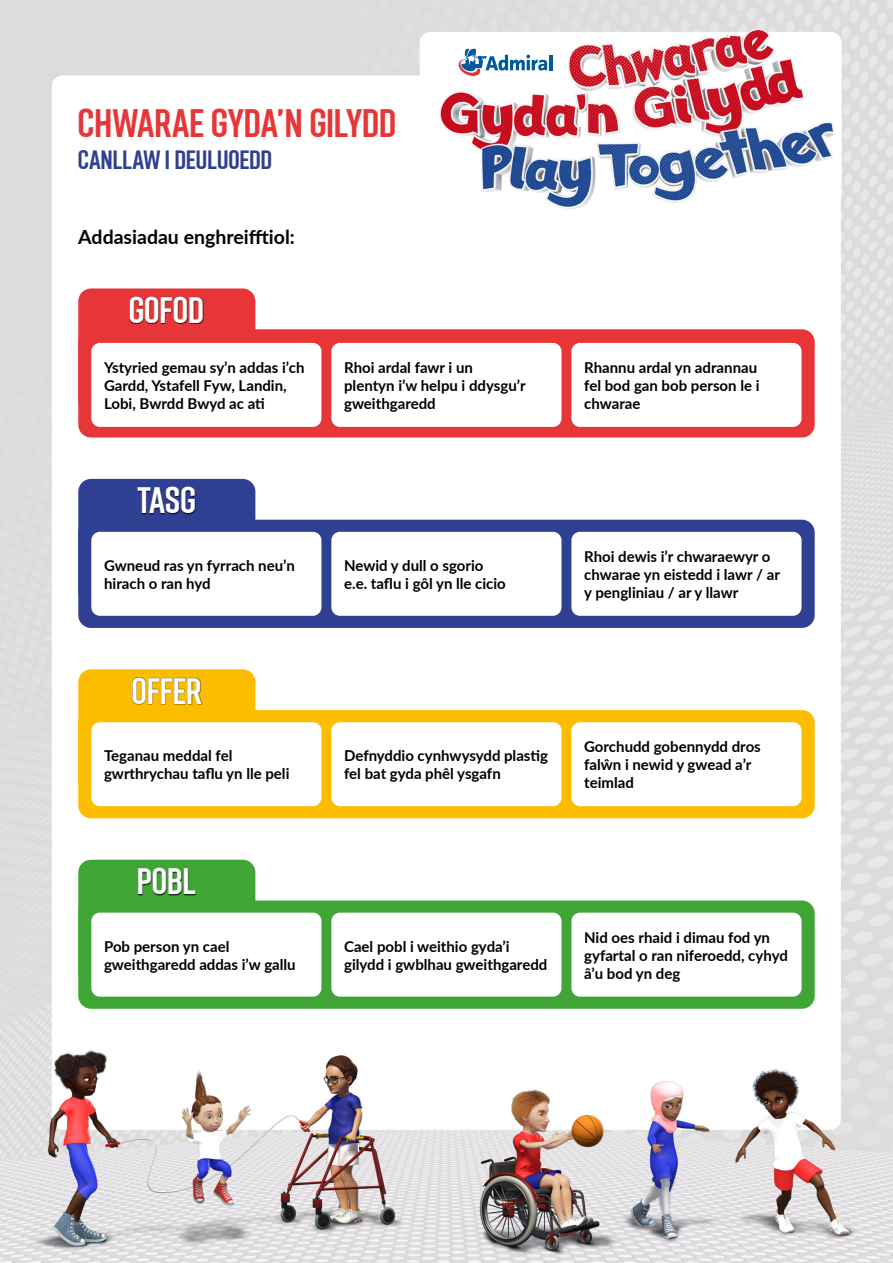
<style>
.page{position:relative;width:893px;height:1263px;background:#fff}
.page>*{position:absolute;margin:0;border:0;box-sizing:border-box;transform-origin:0 0}
.t1{font:40.5px "Infour";color:#e73638}
.t2{font:37.5px "Infour";letter-spacing:.005em;color:#fff}
.t3{font:27px "Infour";letter-spacing:.005em;color:#2f3f92}
.t4{font:700 19.5px "Lato";color:#000}
.t5{font:700 15px/18px "Lato";color:#000}
</style>
<div class="page">
<img style="left:0;top:0;width:893px;height:1263px">
<div style="left:81px;top:331px;width:731px;height:104px;background:#e73638;border-radius:11px"></div>
<div style="left:78px;top:329px;width:737px;height:108px;border:4px solid #e73638;border-radius:11px"></div>
<div style="left:78px;top:288px;width:177px;height:126px;background:#e73638;border-radius:13px"></div>
<div style="left:129px;top:297px;width:75px;height:27px;background:#000;opacity:.75"></div>
<div style="left:91px;top:343px;width:230px;height:84px;background:#fff;border-radius:9px"></div>
<div style="left:331px;top:343px;width:230px;height:84px;background:#fff;border-radius:9px"></div>
<div style="left:571px;top:343px;width:230px;height:84px;background:#fff;border-radius:9px"></div>
<div style="left:81px;top:522px;width:731px;height:104px;background:#2f3f92;border-radius:11px"></div>
<div style="left:78px;top:520px;width:737px;height:108px;border:4px solid #2f3f92;border-radius:11px"></div>
<div style="left:78px;top:479px;width:177px;height:125px;background:#2f3f92;border-radius:13px"></div>
<div style="left:137px;top:487px;width:59px;height:28px;background:#000;opacity:.75"></div>
<div style="left:91px;top:532px;width:230px;height:84px;background:#fff;border-radius:9px"></div>
<div style="left:331px;top:532px;width:230px;height:84px;background:#fff;border-radius:9px"></div>
<div style="left:571px;top:532px;width:230px;height:84px;background:#fff;border-radius:9px"></div>
<div style="left:81px;top:712px;width:731px;height:104px;background:#fcbd00;border-radius:11px"></div>
<div style="left:78px;top:710px;width:737px;height:108px;border:4px solid #fcbd00;border-radius:11px"></div>
<div style="left:78px;top:669px;width:177px;height:126px;background:#fcbd00;border-radius:13px"></div>
<div style="left:132px;top:677px;width:71px;height:28px;background:#000;opacity:.75"></div>
<div style="left:91px;top:722px;width:230px;height:84px;background:#fff;border-radius:9px"></div>
<div style="left:331px;top:722px;width:230px;height:84px;background:#fff;border-radius:9px"></div>
<div style="left:571px;top:722px;width:230px;height:84px;background:#fff;border-radius:9px"></div>
<div style="left:81px;top:903px;width:731px;height:103px;background:#3fa535;border-radius:11px"></div>
<div style="left:78px;top:900px;width:737px;height:109px;border:4px solid #3fa535;border-radius:11px"></div>
<div style="left:78px;top:860px;width:177px;height:125px;background:#3fa535;border-radius:13px"></div>
<div style="left:138px;top:868px;width:58px;height:27px;background:#000;opacity:.75"></div>
<div style="left:91px;top:913px;width:230px;height:84px;background:#fff;border-radius:9px"></div>
<div style="left:331px;top:913px;width:230px;height:84px;background:#fff;border-radius:9px"></div>
<div style="left:571px;top:913px;width:230px;height:84px;background:#fff;border-radius:9px"></div>
<hr style="left:549px;top:55px;width:3px;height:15px;background:#005a9b">
<svg style="left:459px;top:49px;width:88px;height:27px"></svg>
<p class="t1" style="left:78px;top:93px;width:320px">CHWARAE GYDA’N GILYDD</p>
<p class="t3" style="left:78px;top:140px;width:196px">CANLLAW I DEULUOEDD</p>
<p class="t4" style="left:78px;top:223px;width:218px">Addasiadau enghreifftiol:</p>
<p class="t2" style="left:129px;top:283px;width:77px">GOFOD</p>
<p class="t5" style="left:104px;top:358px;width:202px">Ystyried gemau sy’n addas i’ch<br>Gardd, Ystafell Fyw, Landin,<br>Lobi, Bwrdd Bwyd ac ati</p>
<p class="t5" style="left:344px;top:358px;width:183px">Rhoi ardal fawr i un plentyn i’w helpu i ddysgu’r gweithgaredd</p>
<p class="t5" style="left:584px;top:358px;width:177px">Rhannu ardal yn adrannau fel bod gan bob person le i chwarae</p>
<p class="t2" style="left:138px;top:473px;width:60px">TASG</p>
<p class="t5" style="left:104px;top:556px;width:192px">Gwneud ras yn fyrrach neu’n hirach o ran hyd</p>
<p class="t5" style="left:344px;top:556px;width:163px">Newid y dull o sgorio e.e. taflu i gôl yn lle cicio</p>
<p class="t5" style="left:584px;top:547px;width:197px">Rhoi dewis i’r chwaraewyr o chwarae yn eistedd i lawr / ar y pengliniau / ar y llawr</p>
<p class="t2" style="left:132px;top:663px;width:72px">OFFER</p>
<p class="t5" style="left:104px;top:746px;width:187px">Teganau meddal fel gwrthrychau taflu yn lle peli</p>
<p class="t5" style="left:344px;top:746px;width:205px">Defnyddio cynhwysydd plastig fel bat gyda phêl ysgafn</p>
<p class="t5" style="left:584px;top:737px;width:178px">Gorchudd gobennydd dros falŵn i newid y gwead a’r teimlad</p>
<p class="t2" style="left:138px;top:854px;width:60px">POBL</p>
<p class="t5" style="left:104px;top:936px;width:193px">Pob person yn cael gweithgaredd addas i’w gallu</p>
<p class="t5" style="left:344px;top:936px;width:205px">Cael pobl i weithio gyda’i gilydd i gwblhau gweithgaredd</p>
<p class="t5" style="left:584px;top:927px;width:205px">Nid oes rhaid i dimau fod yn gyfartal o ran niferoedd, cyhyd â’u bod yn deg</p>
</div>
